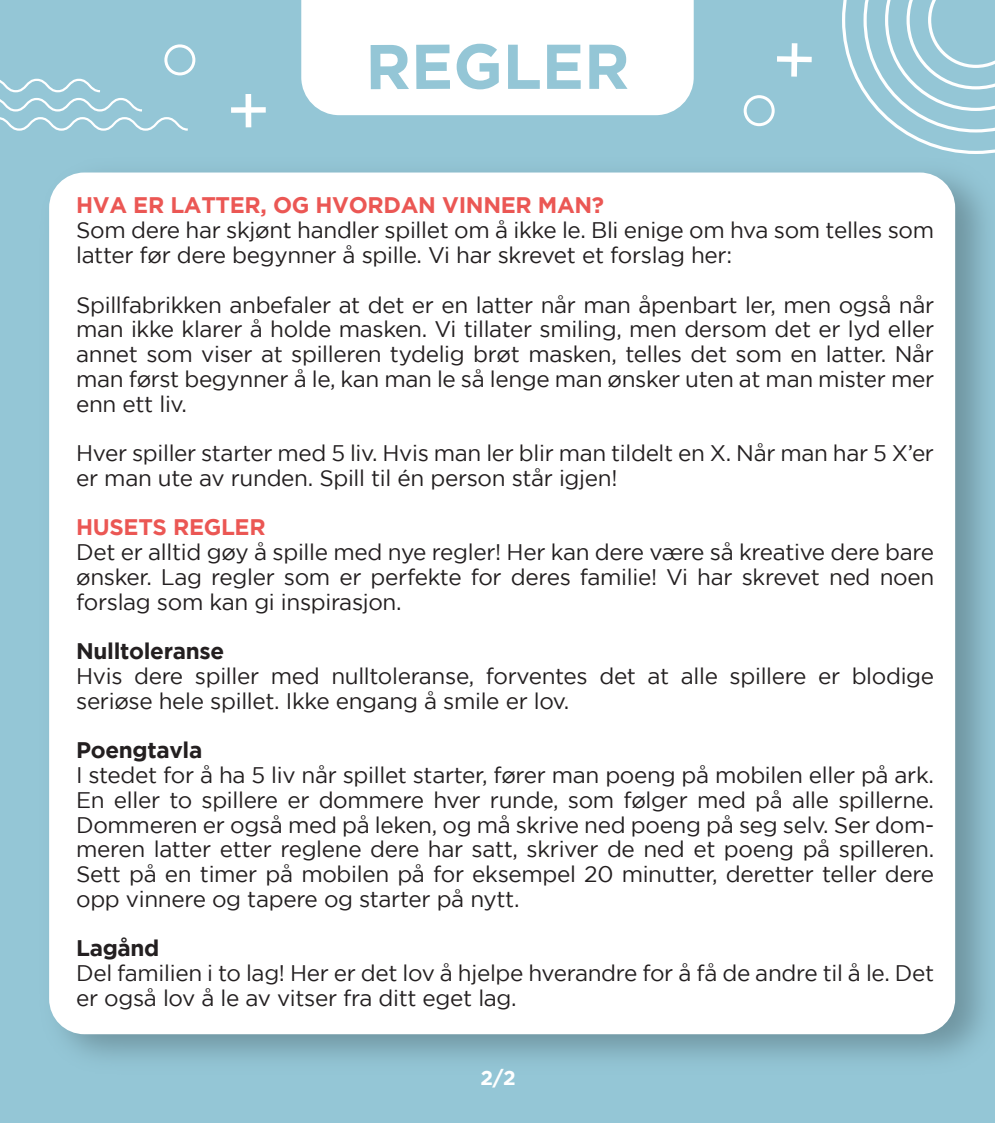
<style>
.page{position:relative;width:995px;height:1123px;background:#94c6d6}
.page>*{position:absolute;margin:0;border:0;box-sizing:border-box;transform-origin:0 0}
.t1{font:22.5px/24.8px "Gotham";letter-spacing:-.015em;color:#231f20}
.t2{font:700 22.5px "Gotham";letter-spacing:-.015em;color:#eb5754}
.t3{font:700 22.5px "Gotham";letter-spacing:-.015em;color:#231f20}
.t4{font:700 20.25px "Gotham";color:#fff}
</style>
<div class="page">
<img style="left:49px;top:174px;width:937px;height:884px">
<div style="left:49px;top:172px;width:906px;height:862px;background:#fff;border-radius:35px"></div>
<div style="left:301px;top:0;width:393px;height:115px;background:#fff"></div>
<svg style="left:371px;top:45px;width:38px;height:44px"></svg>
<svg style="left:416px;top:45px;width:34px;height:44px"></svg>
<svg style="left:457px;top:44px;width:42px;height:45px"></svg>
<svg style="left:508px;top:45px;width:32px;height:44px"></svg>
<svg style="left:547px;top:45px;width:34px;height:44px"></svg>
<svg style="left:589px;top:45px;width:39px;height:44px"></svg>
<svg style="left:0;top:78px;width:188px;height:53px"></svg>
<svg style="left:842px;top:0;width:153px;height:154px"></svg>
<div style="left:246px;top:94px;width:5px;height:33px;background:#fff"></div>
<div style="left:231px;top:107px;width:35px;height:6px;background:#fff"></div>
<div style="left:791px;top:43px;width:6px;height:34px;background:#fff"></div>
<div style="left:777px;top:56px;width:35px;height:6px;background:#fff"></div>
<div style="left:744px;top:95px;width:31px;height:31px;border:3px solid #fff;border-radius:50%"></div>
<div style="left:164px;top:44px;width:31px;height:31px;border:3px solid #fff;border-radius:50%"></div>
<p class="t2" style="left:76px;top:192px;width:530px">HVA ER LATTER, OG HVORDAN VINNER MAN?</p>
<p class="t1" style="left:76px;top:217px;width:859px">Som dere har skjønt handler spillet om å ikke le. Bli enige om hva som telles som latter før dere begynner å spille. Vi har skrevet et forslag her:</p>
<p class="t1" style="left:76px;top:292px;width:860px;text-align:justify">Spillfabrikken anbefaler at det er en latter når man åpenbart ler, men også når man ikke klarer å holde masken. Vi tillater smiling, men dersom det er lyd eller annet som viser at spilleren tydelig brøt masken, telles det som en latter. Når man først begynner å le, kan man le så lenge man ønsker uten at man mister mer enn ett liv.</p>
<p class="t1" style="left:76px;top:440px;width:859px">Hver spiller starter med 5 liv. Hvis man ler blir man tildelt en X. Når man har 5 X’er er man ute av runden. Spill til én person står igjen!</p>
<p class="t2" style="left:76px;top:514px;width:191px">HUSETS REGLER</p>
<p class="t1" style="left:76px;top:539px;width:860px;text-align:justify">Det er alltid gøy å spille med nye regler! Her kan dere være så kreative dere bare ønsker. Lag regler som er perfekte for deres familie! Vi har skrevet ned noen forslag som kan gi inspirasjon.</p>
<p class="t3" style="left:76px;top:638px;width:150px">Nulltoleranse</p>
<p class="t1" style="left:76px;top:663px;width:860px">Hvis dere spiller med nulltoleranse, forventes det at alle spillere er blodige seriøse hele spillet. Ikke engang å smile er lov.</p>
<p class="t3" style="left:76px;top:737px;width:128px">Poengtavla</p>
<p class="t1" style="left:76px;top:762px;width:860px;text-align:justify">I stedet for å ha 5 liv når spillet starter, fører man poeng på mobilen eller på ark.<br>En eller to spillere er dommere hver runde, som følger med på alle spillerne.<br>Dommeren er også med på leken, og må skrive ned poeng på seg selv. Ser dom&shy;meren latter etter reglene dere har satt, skriver de ned et poeng på spilleren.<br>Sett på en timer på mobilen på for eksempel 20 minutter, deretter teller dere opp vinnere og tapere og starter på nytt.</p>
<p class="t3" style="left:76px;top:935px;width:85px">Lagånd</p>
<p class="t1" style="left:76px;top:960px;width:860px">Del familien i to lag! Her er det lov å hjelpe hverandre for å få de andre til å le. Det er også lov å le av vitser fra ditt eget lag.</p>
<p class="t4" style="left:480px;top:1066px;width:37px">2/2</p>
</div>
